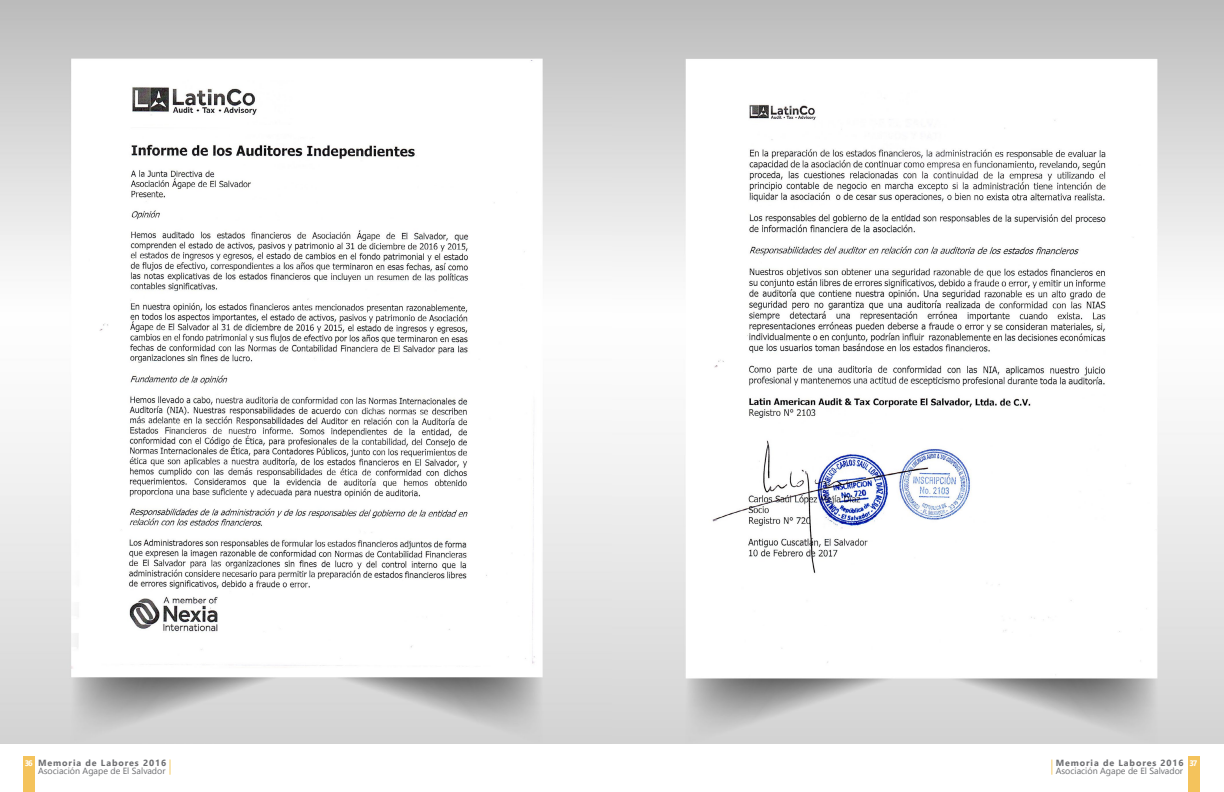
<style>
.page{position:relative;width:1224px;height:792px;background:#fff}
.page>*{position:absolute;margin:0;border:0;box-sizing:border-box;transform-origin:0 0}
.t1{font:8.9px "Nirmala UI";color:#6d6e71}
.t2{font:700 8.9px "Nirmala UI";letter-spacing:.1em;color:#6d6e71}
.t3{font:700 8px "Nirmala UI";color:#fff}
</style>
<div class="page">
<svg style="left:170px;top:760px;width:1px;height:15px"></svg>
<div style="left:23px;top:756px;width:12px;height:36px;background:#f4c35c"></div>
<svg style="left:1051px;top:760px;width:1px;height:15px"></svg>
<div style="left:1188px;top:756px;width:11px;height:36px;background:#f4c35c"></div>
<img style="left:0;top:0;width:1224px;height:744px">
<p class="t2" style="left:38px;top:756px;width:130px">Memoria de Labores 2016</p>
<p class="t1" style="left:38px;top:763px;width:129px">Asociación Agape de El Salvador</p>
<p class="t3" style="left:25px;top:756px;width:9px">36</p>
<p class="t2" style="left:1056px;top:756px;width:130px">Memoria de Labores 2016</p>
<p class="t1" style="left:1056px;top:764px;width:129px">Asociación Agape de El Salvador</p>
<p class="t3" style="left:1189px;top:756px;width:9px">37</p>
</div>
